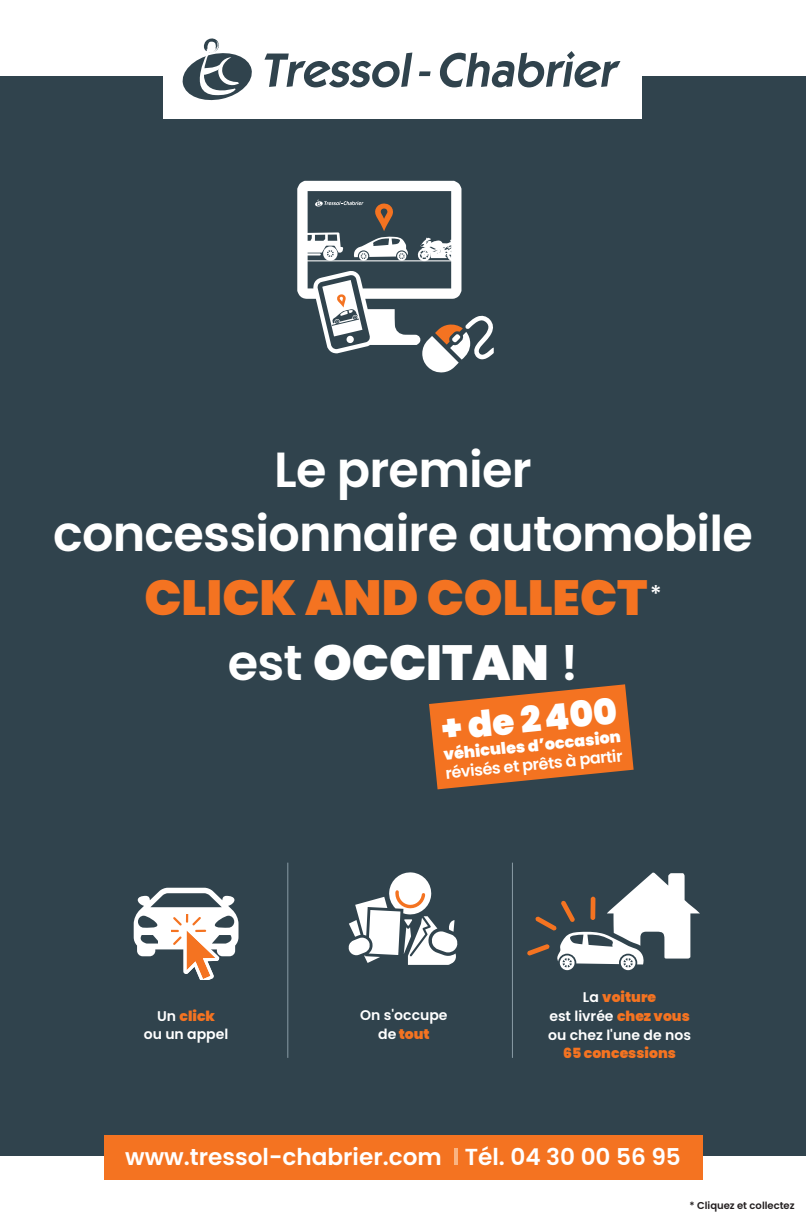
<style>
.page{position:relative;width:806px;height:1217px;background:#fff}
.page>*{position:absolute;margin:0;border:0;box-sizing:border-box;transform-origin:0 0}
.t1{font:600 49.3px/64px "Poppins";letter-spacing:-.015em;color:#fff;text-align:center}
.t2{font:900 36px "Poppins";color:#fff}
.t3{font:600 23.2px "Poppins";color:#fff}
.t4{font:600 16px "Poppins";color:#fff}
.t5{font:900 16px "Poppins";color:#fff}
.t6{font:600 14px/18.7px "Poppins";color:#fff;text-align:center}
.t7{font:900 14px "Poppins";color:#f47321}
.t8{font:600 10px "Poppins";color:#231f20}
.s1{font-weight:900;color:#f47321}
.s2{font-weight:900}
</style>
<div class="page">
<div style="left:0;top:76px;width:805px;height:1079px;background:#30434d"></div>
<svg style="left:527px;top:872px;width:172px;height:97px"></svg>
<div style="left:590px;top:896px;width:5px;height:23px;background:#f47321;border-radius:2px"></div>
<svg style="left:134px;top:887px;width:104px;height:92px"></svg>
<svg style="left:348px;top:872px;width:109px;height:92px"></svg>
<div style="left:103px;top:1134px;width:599px;height:45px;background:#f47321"></div>
<hr style="left:454px;top:1148px;width:3px;height:16px;background:#fab482">
<hr style="left:287px;top:862px;width:1px;height:195px;background:#899ba5">
<hr style="left:511px;top:862px;width:1px;height:195px;background:#899ba5">
<div style="left:163px;top:0;width:478px;height:119px;background:#fff"></div>
<svg style="left:182px;top:38px;width:70px;height:63px"></svg>
<svg style="left:264px;top:53px;width:148px;height:34px"></svg>
<svg style="left:419px;top:71px;width:11px;height:5px"></svg>
<svg style="left:439px;top:51px;width:181px;height:36px"></svg>
<svg style="left:297px;top:181px;width:196px;height:191px"></svg>
<svg style="left:429px;top:684px;width:204px;height:105px"></svg>
<h1 class="t1" style="left:53px;top:443px;width:701px">Le premier<br>concessionnaire automobile<br><span class="s1">CLICK AND COLLECT</span><sup>*<br></sup>est <span class="s2">OCCITAN</span> !</h1>
<h2 class="t2" style="left:440px;top:714px;width:177px;rotate:-6deg">+de 2400</h2>
<p class="t5" style="left:442px;top:748px;width:179px;rotate:-6deg">véhicules d’occasion</p>
<p class="t4" style="left:444px;top:767px;width:179px;rotate:-6deg">révisés et prêts à partir</p>
<p class="t6" style="left:144px;top:1007px;width:86px">Un <span class="s1">click<br></span>ou un appel</p>
<p class="t6" style="left:360px;top:1007px;width:89px">On s'occupe de <span class="s1">tout</span></p>
<p class="t6" style="left:548px;top:989px;width:144px">La <span class="s1">voiture<br></span>est livrée <span class="s1">chez vous </span>ou chez l'une de nos</p>
<p class="t7" style="left:563px;top:1047px;width:114px">65 concessions</p>
<h3 class="t3" style="left:125px;top:1147px;width:556px">www.tressol-chabrier.com Tél. 04 30 00 56 95</h3>
<p class="t8" style="left:689px;top:1201px;width:107px">* Cliquez et collectez</p>
</div>
